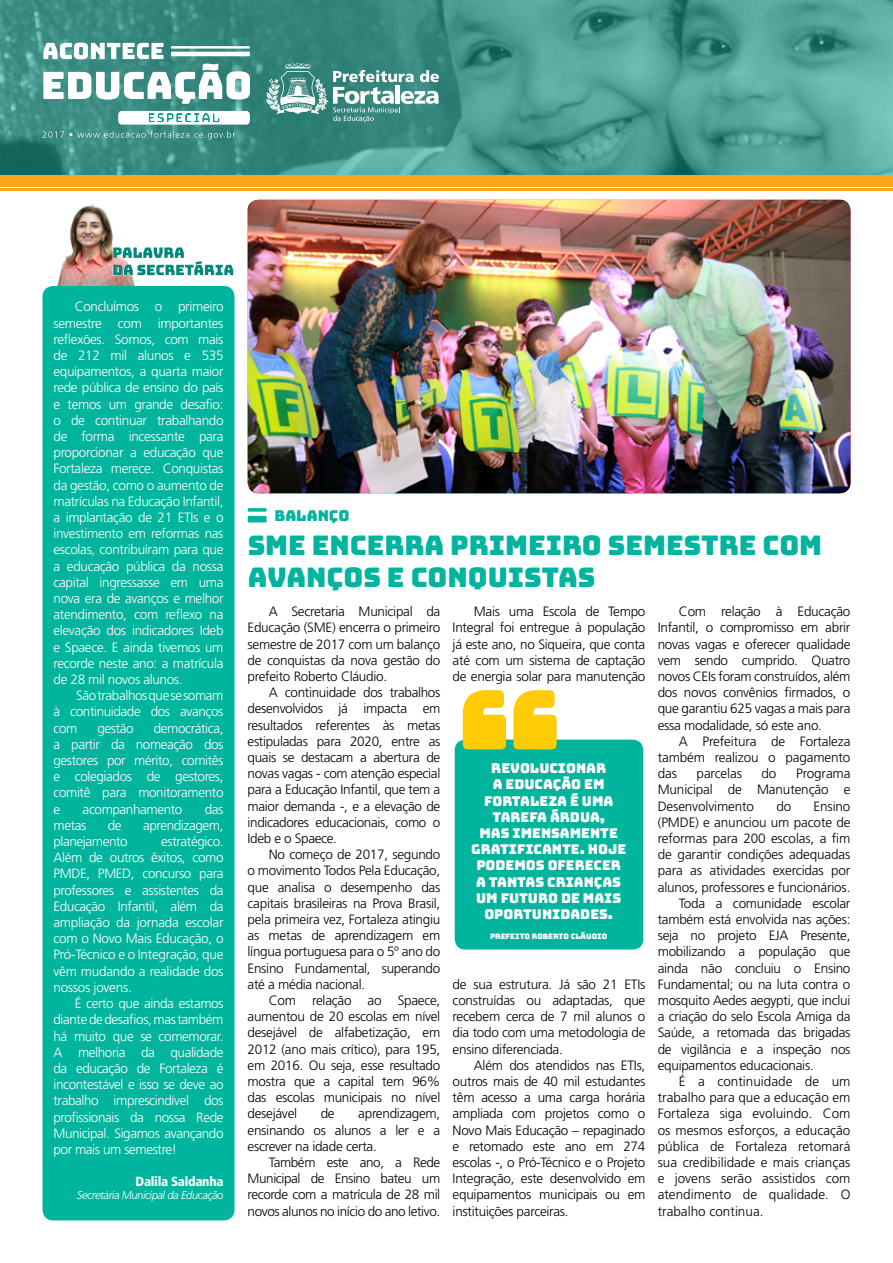
<style>
.page{position:relative;width:893px;height:1263px;background:#fff}
.page>*{position:absolute;margin:0;border:0;box-sizing:border-box;transform-origin:0 0}
.t1{font:27px/32.4px "Bungee";color:#00b49e}
.t2{font:15px "Bungee";color:#00b49e}
.t3{font:300 13.5px/16.2px "Frutiger LT Std";letter-spacing:-.02em;color:#000;text-align:justify}
.t4{font:300 13.5px/16.2px "Frutiger LT Std";letter-spacing:-.03em;color:#fff;text-align:justify}
.t5{font:300 13.5px "Frutiger LT Std";color:#000}
.t6{font:13.5px/16.2px "Bungee";color:#fff;text-align:center}
.t7{font:900 condensed 13.2px "Frutiger LT Std";letter-spacing:-.02em;color:#fff}
.t8{font:italic 300 11.25px "Frutiger LT Std";letter-spacing:-.04em;color:#fff}
.t9{font:7.5px "Bungee";color:#fff}
</style>
<div class="page">
<img style="left:49px;top:204px;width:86px;height:83px">
<div style="left:43px;top:286px;width:191px;height:934px;background:#00b49e;border-radius:11px"></div>
<img style="left:0;top:0;width:893px;height:175px">
<svg style="left:43px;top:43px;width:207px;height:61px"></svg>
<hr style="left:171px;top:52px;width:79px;height:4px;background:#fff">
<hr style="left:171px;top:46px;width:79px;height:3px;background:#fff">
<svg style="left:43px;top:131px;width:192px;height:9px;background:#539a92"></svg>
<svg style="left:266px;top:63px;width:173px;height:59px;background:#68a39d"></svg>
<div style="left:0;top:175px;width:893px;height:11px;background:#faa61a"></div>
<hr style="left:0;top:188px;width:893px;height:3px;background:#faa61a">
<svg style="left:113px;top:247px;width:120px;height:29px"></svg>
<svg style="left:118px;top:111px;width:132px;height:14px"></svg>
<img style="left:248px;top:200px;width:602px;height:293px">
<div style="left:248px;top:516px;width:18px;height:6px;background:#00b49e"></div>
<svg style="left:248px;top:508px;width:18px;height:4px"></svg>
<div style="left:455px;top:740px;width:188px;height:209px;background:#00b49e;border-radius:11px"></div>
<svg style="left:463px;top:690px;width:94px;height:59px"></svg>
<p class="t4" style="left:53px;top:299px;width:172px;text-indent:21px">Concluímos o primeiro semestre com importantes reflexões. Somos, com mais de 212 mil alunos e 535 equipamentos, a quarta maior rede pública de ensino do país e temos um grande desafio: o de continuar trabalhando de forma incessante para proporcionar a educação que Fortaleza merece. Conquistas da gestão, como o aumento de matrículas na Educação Infantil, a implantação de 21 ETIs e o investimento em reformas nas escolas, contribuíram para que a educação pública da nossa capital ingressasse em uma nova era de avanços e melhor atendimento, com reflexo na elevação dos indicadores Ideb e Spaece. E ainda tivemos um recorde neste ano: a matrícula de 28 mil novos alunos.</p>
<p class="t4" style="left:53px;top:688px;width:172px;text-indent:23px">São trabalhos que se somam à continuidade dos avanços com</p>
<p class="t4" style="left:53px;top:720px;width:172px;text-indent:100px">democrática, a partir da nomeação dos gestores por mérito, comitês e colegiados de gestores, comitê para monitoramento e</p>
<p class="t4" style="left:97px;top:720px;width:38px">gestão</p>
<p class="t4" style="left:83px;top:801px;width:101px">acompanhamento</p>
<p class="t4" style="left:205px;top:801px;width:20px">das</p>
<p class="t4" style="left:53px;top:817px;width:34px">metas</p>
<p class="t4" style="left:108px;top:817px;width:15px">de</p>
<p class="t4" style="left:143px;top:817px;width:82px">aprendizagem,</p>
<p class="t4" style="left:53px;top:833px;width:76px">planejamento</p>
<p class="t4" style="left:53px;top:833px;width:172px;text-indent:108px">estratégico.<br>Além de outros êxitos, como PMDE, PMED, concurso para professores e assistentes da Educação Infantil, além da ampliação da jornada escolar com o Novo Mais Educação, o Pró-Técnico e o Integração, que vêm mudando a realidade dos nossos jovens.</p>
<p class="t4" style="left:53px;top:995px;width:172px;text-indent:21px">É certo que ainda estamos diante de desafios, mas também há muito que se comemorar.<br>A melhoria da qualidade da educação de Fortaleza é incontestável e isso se deve ao trabalho imprescindível dos profissionais da nossa Rede Municipal. Sigamos avançando por mais um semestre!</p>
<p class="t7" style="left:136px;top:1173px;width:90px">Dalila Saldanha</p>
<p class="t8" style="left:77px;top:1189px;width:148px">Secretária Municipal da Educação</p>
<p class="t2" style="left:274px;top:507px;width:76px">BALANÇO</p>
<h1 class="t1" style="left:248px;top:529px;width:576px">SME ENCERRA PRIMEIRO SEMESTRE COM<br>AVANÇOS E CONQUISTAS</h1>
<p class="t3" style="left:248px;top:603px;width:194px;text-indent:21px">A Secretaria Municipal da Educação (SME) encerra o primeiro semestre de 2017 com um balanço de conquistas da nova gestão do prefeito Roberto Cláudio.</p>
<p class="t3" style="left:248px;top:684px;width:194px;text-indent:21px">A continuidade dos trabalhos desenvolvidos já impacta em resultados referentes às metas estipuladas para 2020, entre as quais se destacam a abertura de novas vagas - com atenção especial para a Educação Infantil, que tem a maior demanda -, e a elevação de indicadores educacionais, como o Ideb e o Spaece.</p>
<p class="t3" style="left:248px;top:846px;width:194px;text-indent:21px">No começo de 2017, segundo o movimento Todos Pela Educação, que analisa o desempenho das capitais brasileiras na Prova Brasil, pela primeira vez, Fortaleza atingiu as metas de aprendizagem em língua portuguesa para o 5º ano do Ensino Fundamental, superando até a média nacional.</p>
<p class="t3" style="left:248px;top:992px;width:194px;text-indent:21px">Com relação ao Spaece, aumentou de 20 escolas em nível desejável de alfabetização, em 2012 (ano mais crítico), para 195, em 2016. Ou seja, esse resultado mostra que a capital tem 96% das escolas municipais no nível desejável</p>
<p class="t3" style="left:453px;top:603px;width:194px;text-indent:21px">Mais uma Escola de Tempo Integral foi entregue à população já este ano, no Siqueira, que conta até com um sistema de captação de energia solar para manutenção</p>
<p class="t3" style="left:658px;top:603px;width:194px;text-indent:21px">Com relação à Educação Infantil, o compromisso em abrir novas vagas e oferecer qualidade vem sendo cumprido. Quatro novos CEIs foram construídos, além dos novos convênios firmados, o que garantiu 625 vagas a mais para essa modalidade, só este ano.</p>
<p class="t3" style="left:658px;top:733px;width:194px;text-indent:21px">A Prefeitura de Fortaleza também realizou o pagamento das</p>
<p class="t6" style="left:471px;top:760px;width:157px">REVOLUCIONAR<br>A EDUCAÇÃO EM<br>FORTALEZA É UMA<br>TAREFA ÁRDUA,<br>MAS IMENSAMENTE<br>GRATIFICANTE. HOJE<br>PODEMOS OFERECER<br>A TANTAS CRIANÇAS<br>UM FUTURO DE MAIS<br>OPORTUNIDADES.</p>
<p class="t9" style="left:490px;top:932px;width:119px">PREFEITO ROBERTO CLÁUDIO</p>
<p class="t3" style="left:697px;top:765px;width:47px">parcelas</p>
<p class="t3" style="left:762px;top:765px;width:16px">do</p>
<p class="t3" style="left:658px;top:765px;width:194px;text-indent:138px">Programa Municipal de Manutenção e Desenvolvimento</p>
<p class="t3" style="left:776px;top:798px;width:16px">do</p>
<p class="t3" style="left:814px;top:798px;width:38px">Ensino</p>
<p class="t3" style="left:658px;top:814px;width:194px">(PMDE) e anunciou um pacote de</p>
<p class="t3" style="left:658px;top:830px;width:194px">reformas para 200 escolas, a fim</p>
<p class="t3" style="left:658px;top:846px;width:194px">de garantir condições adequadas</p>
<p class="t3" style="left:658px;top:863px;width:194px">para as atividades exercidas por</p>
<p class="t3" style="left:658px;top:879px;width:194px">alunos, professores e funcionários.</p>
<p class="t3" style="left:679px;top:895px;width:173px">Toda a comunidade escolar</p>
<p class="t3" style="left:658px;top:911px;width:194px">também está envolvida nas ações:</p>
<p class="t3" style="left:658px;top:927px;width:194px">seja no projeto EJA Presente,</p>
<p class="t3" style="left:658px;top:944px;width:194px">mobilizando a população que</p>
<p class="t3" style="left:658px;top:960px;width:194px">ainda não concluiu o Ensino</p>
<p class="t3" style="left:658px;top:976px;width:194px">Fundamental; ou na luta contra o</p>
<p class="t3" style="left:658px;top:992px;width:194px">mosquito Aedes aegypti, que inclui</p>
<p class="t3" style="left:658px;top:1008px;width:194px">a criação do selo Escola Amiga da</p>
<p class="t3" style="left:658px;top:1025px;width:194px">Saúde, a retomada das brigadas</p>
<p class="t3" style="left:658px;top:1041px;width:194px">de vigilância e a inspeção nos</p>
<p class="t3" style="left:658px;top:1057px;width:158px">equipamentos educacionais.</p>
<p class="t5" style="left:679px;top:1074px;width:173px">É a continuidade de um</p>
<p class="t5" style="left:658px;top:1090px;width:194px">trabalho para que a educação em</p>
<p class="t5" style="left:658px;top:1106px;width:194px">Fortaleza siga evoluindo. Com</p>
<p class="t5" style="left:658px;top:1122px;width:194px">os mesmos esforços, a educação</p>
<p class="t5" style="left:658px;top:1138px;width:194px">pública de Fortaleza retomará</p>
<p class="t5" style="left:658px;top:1155px;width:194px">sua credibilidade e mais crianças</p>
<p class="t5" style="left:658px;top:1171px;width:194px">e jovens serão assistidos com</p>
<p class="t5" style="left:658px;top:1187px;width:194px">atendimento de qualidade. O</p>
<p class="t5" style="left:658px;top:1203px;width:107px">trabalho continua.</p>
<p class="t3" style="left:453px;top:976px;width:194px">de sua estrutura. Já são 21 ETIs construídas ou adaptadas, que recebem cerca de 7 mil alunos o dia todo com uma metodologia de ensino diferenciada.</p>
<p class="t3" style="left:453px;top:1057px;width:194px;text-indent:21px">Além dos atendidos nas ETIs, outros mais de 40 mil estudantes têm acesso a uma carga horária ampliada com projetos como o Novo Mais Educação – repaginado e retomado este ano em 274 escolas -, o Pró-Técnico e o Projeto Integração, este desenvolvido em equipamentos municipais ou em instituições parceiras.</p>
<p class="t3" style="left:248px;top:1106px;width:194px;text-indent:111px">aprendizagem, ensinando os alunos a ler e a escrever na idade certa.</p>
<p class="t3" style="left:248px;top:1154px;width:194px;text-indent:21px">Também este ano, a Rede Municipal de Ensino bateu um recorde com a matrícula de 28 mil novos alunos no início do ano letivo.</p>
<p class="t3" style="left:321px;top:1106px;width:15px">de</p>
</div>
